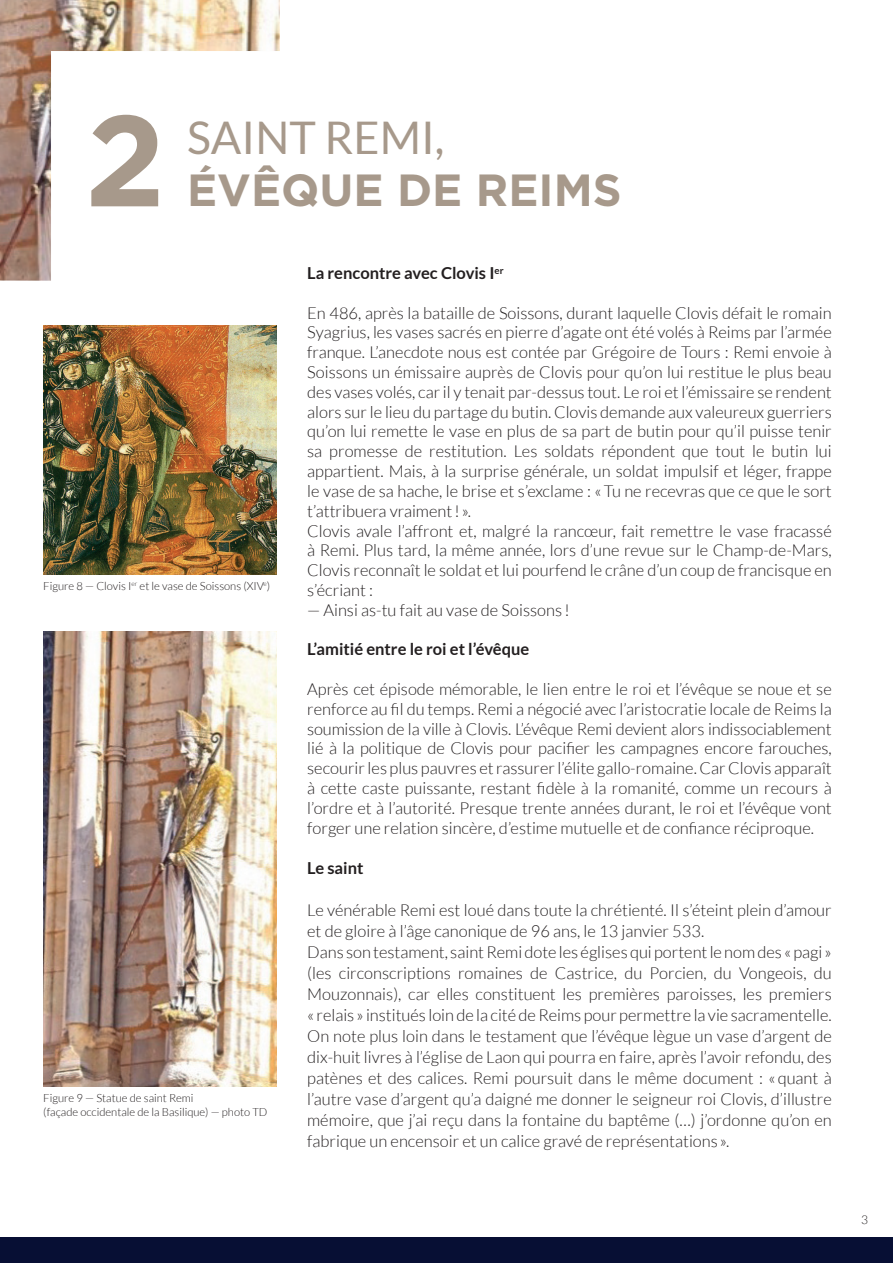
<style>
.page{position:relative;width:893px;height:1263px;background:#fff}
.page>*{position:absolute;margin:0;border:0;box-sizing:border-box;transform-origin:0 0}
.t1{font:700 129px "Gotham";color:#a7998b}
.t2{font:700 45px "Gotham";color:#a7998b}
.t3{font:45px "Lato";color:#a7998b}
.t4{font:300 16.5px/19.8px "Lato";color:#231f20}
.t5{font:700 16.5px "Lato";color:#231f20}
.t6{font:300 12px "Lato";color:#231f20}
.t7{font:300 11.25px/13.5px "Lato";color:#231f20}
</style>
<div class="page">
<div style="left:0;top:1237px;width:893px;height:26px;background:#070f34"></div>
<img style="left:0;top:0;width:280px;height:281px">
<img style="left:43px;top:325px;width:234px;height:250px">
<img style="left:43px;top:631px;width:234px;height:456px">
<h1 class="t1" style="left:85px;top:75px;width:82px">2</h1>
<h2 class="t3" style="left:187px;top:112px;width:259px">SAINT REMI,</h2>
<h2 class="t2" style="left:187px;top:161px;width:436px">ÉVÊQUE DE REIMS</h2>
<p class="t7" style="left:43px;top:579px;width:228px">Figure 8 — Clovis I<sup>er</sup> et le vase de Soissons (XIV<sup>e</sup>)</p>
<p class="t7" style="left:43px;top:1091px;width:226px">Figure 9 — Statue de saint Remi<br>(façade occidentale de la Basilique) — photo TD</p>
<p class="t5" style="left:307px;top:264px;width:198px">La rencontre avec Clovis I<sup>er</sup></p>
<p class="t4" style="left:307px;top:303px;width:526px">En 486, après la bataille de Soissons, durant laquelle Clovis défait le romain Syagrius, les vases sacrés en pierre d’agate ont été volés à Reims par l’armée franque. L’anecdote nous est contée par Grégoire de Tours : Remi envoie à Soissons un émissaire auprès de Clovis pour qu’on lui restitue le plus beau des vases volés, car il y tenait par-dessus tout. Le roi et l’émissaire se rendent alors sur le lieu du partage du butin. Clovis demande aux valeureux guerriers qu’on lui remette le vase en plus de sa part de butin pour qu’il puisse tenir sa promesse de restitution. Les soldats répondent que tout le butin lui appartient. Mais, à la surprise générale, un soldat impulsif et léger, frappe le vase de sa hache, le brise et s’exclame : «Tu ne recevras que ce que le sort t’attribuera vraiment! ».<br>Clovis avale l’affront et, malgré la rancœur, fait remettre le vase fracassé à Remi. Plus tard, la même année, lors d’une revue sur le Champ-de-Mars, Clovis reconnaît le soldat et lui pourfend le crâne d’un coup de francisque en s’écriant :</p>
<p class="t4" style="left:307px;top:600px;width:264px">— Ainsi as-tu fait au vase de Soissons !</p>
<p class="t5" style="left:307px;top:640px;width:224px">L’amitié entre le roi et l’évêque</p>
<p class="t4" style="left:307px;top:679px;width:526px;text-align:justify">Après cet épisode mémorable, le lien entre le roi et l’évêque se noue et se renforce au fil du temps. Remi a négocié avec l’aristocratie locale de Reims la soumission de la ville à Clovis. L’évêque Remi devient alors indissociablement lié à la politique de Clovis pour pacifier les campagnes encore farouches, secourir les plus pauvres et rassurer l’élite gallo-romaine. Car Clovis apparaît à cette caste puissante, restant fidèle à la romanité, comme un recours à l’ordre et à l’autorité. Presque trente années durant, le roi et l’évêque vont forger une relation sincère, d’estime mutuelle et de confiance réciproque.</p>
<p class="t5" style="left:307px;top:859px;width:58px">Le saint</p>
<p class="t4" style="left:307px;top:900px;width:526px;line-height:21px">Le vénérable Remi est loué dans toute la chrétienté. Il s’éteint plein d’amour et de gloire à l’âge canonique de 96 ans, le 13 janvier 533.<br>Dans son testament, saint Remi dote les églises qui portent le nom des «pagi » (les circonscriptions romaines de Castrice, du Porcien, du Vongeois, du Mouzonnais), car elles constituent les premières paroisses, les premiers « relais » institués loin de la cité de Reims pour permettre la vie sacramentelle.<br>On note plus loin dans le testament que l’évêque lègue un vase d’argent de dix-huit livres à l’église de Laon qui pourra en faire, après l’avoir refondu, des patènes et des calices. Remi poursuit dans le même document : «quant à l’autre vase d’argent qu’a daigné me donner le seigneur roi Clovis, d’illustre mémoire, que j’ai reçu dans la fontaine du baptême (…) j’ordonne qu’on en fabrique un encensoir et un calice gravé de représentations ».</p>
<p class="t6" style="left:861px;top:1213px;width:8px">3</p>
</div>
